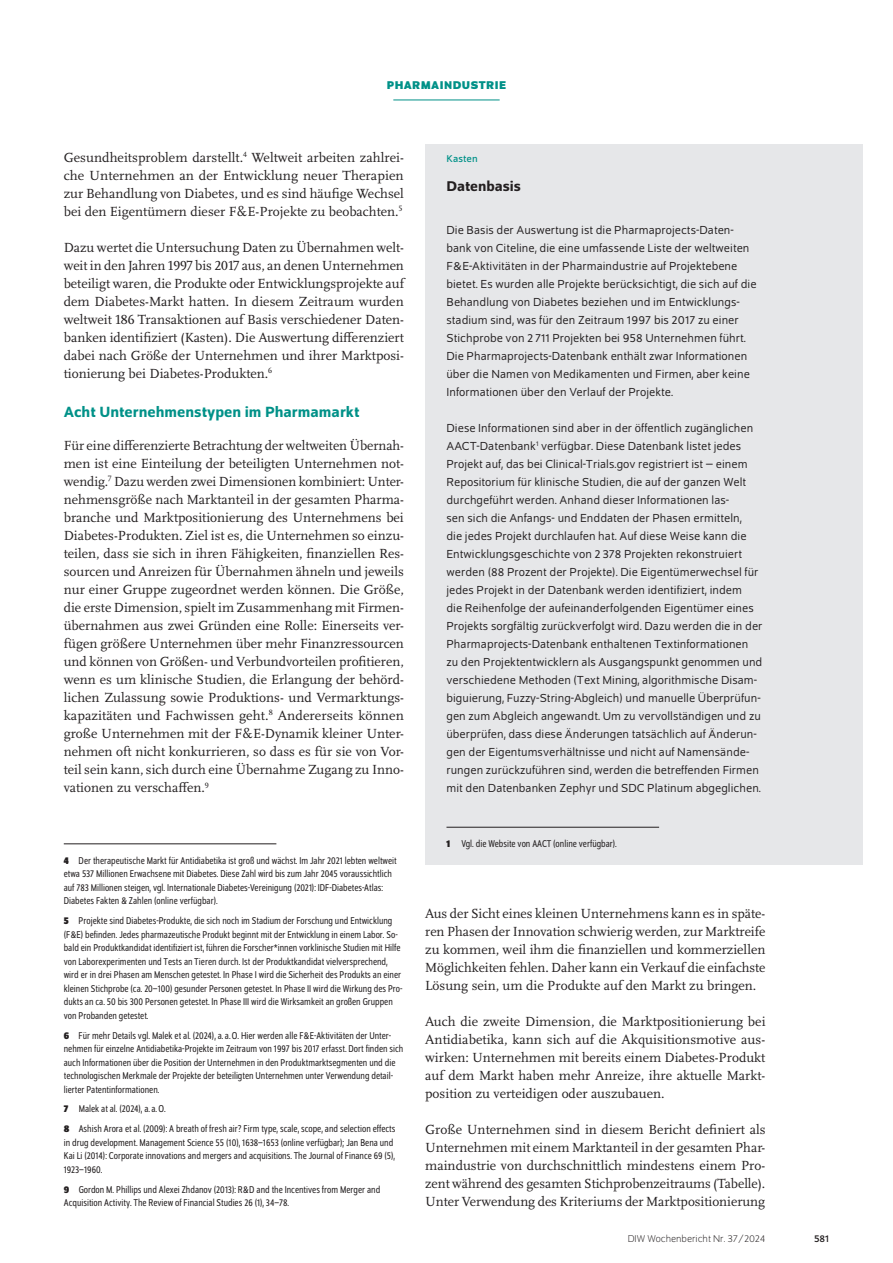
<style>
.page{position:relative;width:893px;height:1263px;background:#fff}
.page>*{position:absolute;margin:0;border:0;box-sizing:border-box;transform-origin:0 0}
.t1{font:500 15.75px "Schumpeter";color:#009188}
.t2{font:500 15px "Schumpeter";color:#231f20}
.t3{font:13.8px/18px "Scala Pro";color:#231f20;text-align:justify}
.t4{font:12.3px/18px "Schumpeter Blond";letter-spacing:.005em;color:#231f20}
.t5{font:700 12px "Schumpeter";letter-spacing:.04em;color:#009188}
.t6{font:semi-condensed 10.5px/13.5px "Schumpeter Blond";color:#231f20}
.t7{font:300 10.5px "Schumpeter";color:#231f20}
.t8{font:10.5px "Schumpeter";letter-spacing:.01em;color:#009188}
.t9{font:10.5px "Schumpeter";color:#231f20}
.s1{font-family:"Schumpeter";font-weight:700}
</style>
<div class="page">
<hr style="left:393px;top:100px;width:107px;height:1px;background:#009188">
<hr style="left:64px;top:843px;width:212px;height:1px;background:#231f20">
<div style="left:425px;top:144px;width:438px;height:720px;background:#e6e7e9"></div>
<hr style="left:446px;top:827px;width:213px;height:1px;background:#231f20">
<p class="t5" style="left:387px;top:79px;width:121px">PHARMAINDUSTRIE</p>
<p class="t3" style="left:64px;top:148px;width:342px">Gesundheitsproblem darstellt.<sup>4</sup> Weltweit arbeiten zahlrei&shy;che Unternehmen an der Entwicklung neuer Therapien zur Behandlung von Diabetes, und es sind häufige Wechsel bei den Eigentümern dieser F&amp;E-Projekte zu beobachten.<sup>5</sup></p>
<p class="t3" style="left:64px;top:238px;width:342px">Dazu wertet die Untersuchung Daten zu Übernahmen welt&shy;weit in den Jahren 1997 bis 2017 aus, an denen Unternehmen beteiligt waren, die Produkte oder Entwicklungsprojekte auf dem Diabetes-Markt hatten. In diesem Zeitraum wurden weltweit 186 Transaktionen auf Basis verschiedener Daten&shy;banken identifiziert (Kasten). Die Auswertung differenziert dabei nach Größe der Unternehmen und ihrer Marktposi&shy;tionierung bei Diabetes-Produkten.<sup>6</sup></p>
<p class="t1" style="left:64px;top:404px;width:297px">Acht Unternehmenstypen im Pharmamarkt</p>
<p class="t3" style="left:64px;top:436px;width:342px">Für eine differenzierte Betrachtung der weltweiten Übernah&shy;men ist eine Einteilung der beteiligten Unternehmen not&shy;wendig.<sup>7</sup> Dazu werden zwei Dimensionen kombiniert: Unter&shy;nehmensgröße nach Marktanteil in der gesamten Pharma&shy;branche und Marktpositionierung des Unternehmens bei Diabetes-Produkten. Ziel ist es, die Unternehmen so einzu&shy;teilen, dass sie sich in ihren Fähigkeiten, finanziellen Res&shy;sourcen und Anreizen für Übernahmen ähneln und jeweils nur einer Gruppe zugeordnet werden können. Die Größe, die erste Dimension, spielt im Zusammenhang mit Firmen&shy;übernahmen aus zwei Gründen eine Rolle: Einerseits ver&shy;fügen größere Unternehmen über mehr Finanzressourcen und können von Größen- und Verbundvorteilen profitieren, wenn es um klinische Studien, die Erlangung der behörd&shy;lichen Zulassung sowie Produktions- und Vermarktungs&shy;kapazitäten und Fachwissen geht.<sup>8</sup> Andererseits können große Unternehmen mit der F&amp;E-Dynamik kleiner Unter&shy;nehmen oft nicht konkurrieren, so dass es für sie von Vor&shy;teil sein kann, sich durch eine Übernahme Zugang zu Inno&shy;vationen zu verschaffen.<sup>9</sup></p>
<p class="t6" style="left:64px;top:854px;width:334px"><span class="s1">4</span> Der therapeutische Markt für Antidiabetika ist groß und wächst. Im Jahr 2021 lebten weltweit etwa 537 Millionen Erwachsene mit Diabetes. Diese Zahl wird bis zum Jahr 2045 voraussichtlich auf 783 Millionen steigen, vgl. Internationale Diabetes-Vereinigung (2021): IDF-Diabetes-Atlas:<br>Diabetes Fakten &amp; Zahlen (online verfügbar).</p>
<p class="t6" style="left:64px;top:914px;width:340px"><span class="s1">5</span> Projekte sind Diabetes-Produkte, die sich noch im Stadium der Forschung und Entwicklung (F&amp;E) befinden. Jedes pharmazeutische Produkt beginnt mit der Entwicklung in einem Labor. So&shy;bald ein Produktkandidat identifiziert ist, führen die Forscher*innen vorklinische Studien mit Hilfe von Laborexperimenten und Tests an Tieren durch. Ist der Produktkandidat vielversprechend, wird er in drei Phasen am Menschen getestet. In Phase I wird die Sicherheit des Produkts an einer kleinen Stichprobe (ca. 20–100) gesunder Personen getestet. In Phase II wird die Wirkung des Pro&shy;dukts an ca. 50 bis 300 Personen getestet. In Phase III wird die Wirksamkeit an großen Gruppen von Probanden getestet.</p>
<p class="t6" style="left:64px;top:1029px;width:341px"><span class="s1">6</span> Für mehr Details vgl. Malek et al. (2024), a.a.O. Hier werden alle F&amp;E-Aktivitäten der Unter&shy;nehmen für einzelne Antidiabetika-Projekte im Zeitraum von 1997 bis 2017 erfasst. Dort finden sich auch Informationen über die Position der Unternehmen in den Produktmarktsegmenten und die technologischen Merkmale der Projekte der beteiligten Unternehmen unter Verwendung detail&shy;lierter Patentinformationen.</p>
<p class="t6" style="left:64px;top:1099px;width:333px;line-height:20px"><span class="s1">7</span> Malek at al. (2024), a.a.O.<br><span class="s1">8</span> Ashish Arora et al. (2009): A breath of fresh air? Firm type, scale, scope, and selection effects</p>
<p class="t6" style="left:64px;top:1136px;width:333px">in drug development. Management Science 55 (10), 1638–1653 (online verfügbar); Jan Bena und<br>Kai Li (2014): Corporate innovations and mergers and acquisitions. The Journal of Finance 69 (5),<br>1923–1960.</p>
<p class="t6" style="left:64px;top:1183px;width:318px"><span class="s1">9</span> Gordon M. Phillips und Alexei Zhdanov (2013): R&amp;D and the Incentives from Merger and<br>Acquisition Activity. The Review of Financial Studies 26 (1), 34–78.</p>
<p class="t8" style="left:446px;top:153px;width:33px">Kasten</p>
<p class="t2" style="left:446px;top:178px;width:76px">Datenbasis</p>
<p class="t4" style="left:446px;top:221px;width:311px">Die Basis der Auswertung ist die Pharmaprojects-Daten&shy;bank von Citeline, die eine umfassende Liste der weltweiten F&amp;E-Aktivitäten in der Pharmaindustrie auf Projektebene bietet. Es wurden alle Projekte berücksichtigt, die sich auf die Behandlung von Diabetes beziehen und im Entwicklungs&shy;stadium sind, was für den Zeitraum 1997 bis 2017 zu einer Stichprobe von 2 711 Projekten bei 958 Unternehmen führt.<br>Die Pharmaprojects-Datenbank enthält zwar Informationen über die Namen von Medikamenten und Firmen, aber keine Informationen über den Verlauf der Projekte.</p>
<p class="t4" style="left:446px;top:419px;width:318px">Diese Informationen sind aber in der öffentlich zugänglichen AACT-Datenbank<sup>1</sup> verfügbar. Diese Datenbank listet jedes Projekt auf, das bei Clinical-Trials.gov registriert ist – einem Repositorium für klinische Studien, die auf der ganzen Welt durchgeführt werden. Anhand dieser Informationen las-<br>sen sich die Anfangs- und Enddaten der Phasen ermitteln,<br>die jedes Projekt durchlaufen hat. Auf diese Weise kann die Entwicklungsgeschichte von 2 378 Projekten rekonstruiert werden (88 Prozent der Projekte). Die Eigentümerwechsel für jedes Projekt in der Datenbank werden identifiziert, indem<br>die Reihenfolge der aufeinanderfolgenden Eigentümer eines Projekts sorgfältig zurückverfolgt wird. Dazu werden die in der Pharmaprojects-Datenbank enthaltenen Textinformationen zu den Projektentwicklern als Ausgangspunkt genommen und verschiedene Methoden (Text Mining, algorithmische Disam&shy;biguierung, Fuzzy-String-Abgleich) und manuelle Überprüfun&shy;gen zum Abgleich angewandt. Um zu vervollständigen und zu überprüfen, dass diese Änderungen tatsächlich auf Änderun&shy;gen der Eigentumsverhältnisse und nicht auf Namensände&shy;rungen zurückzuführen sind, werden die betreffenden Firmen mit den Datenbanken Zephyr und SDC Platinum abgeglichen.</p>
<p class="t6" style="left:446px;top:837px;width:172px"><span class="s1">1</span> Vgl. die Website von AACT (online verfügbar).</p>
<p class="t3" style="left:425px;top:904px;width:342px">Aus der Sicht eines kleinen Unternehmens kann es in späte&shy;ren Phasen der Innovation schwierig werden, zur Marktreife zu kommen, weil ihm die finanziellen und kommerziellen Möglichkeiten fehlen. Daher kann ein Verkauf die einfachste Lösung sein, um die Produkte auf den Markt zu bringen.</p>
<p class="t3" style="left:425px;top:1012px;width:342px">Auch die zweite Dimension, die Marktpositionierung bei Antidiabetika, kann sich auf die Akquisitionsmotive aus&shy;wirken: Unternehmen mit bereits einem Diabetes-Produkt auf dem Markt haben mehr Anreize, ihre aktuelle Markt&shy;position zu verteidigen oder auszubauen.</p>
<p class="t3" style="left:425px;top:1120px;width:342px">Große Unternehmen sind in diesem Bericht definiert als Unternehmen mit einem Marktanteil in der gesamten Phar&shy;maindustrie von durchschnittlich mindestens einem Pro&shy;zent während des gesamten Stichprobenzeitraums (Tabelle).<br>Unter Verwendung des Kriteriums der Marktpositionierung</p>
<p class="t7" style="left:628px;top:1234px;width:139px">DIW Wochenbericht Nr. 37/2024</p>
<p class="t9" style="left:814px;top:1233px;width:17px">581</p>
</div>
